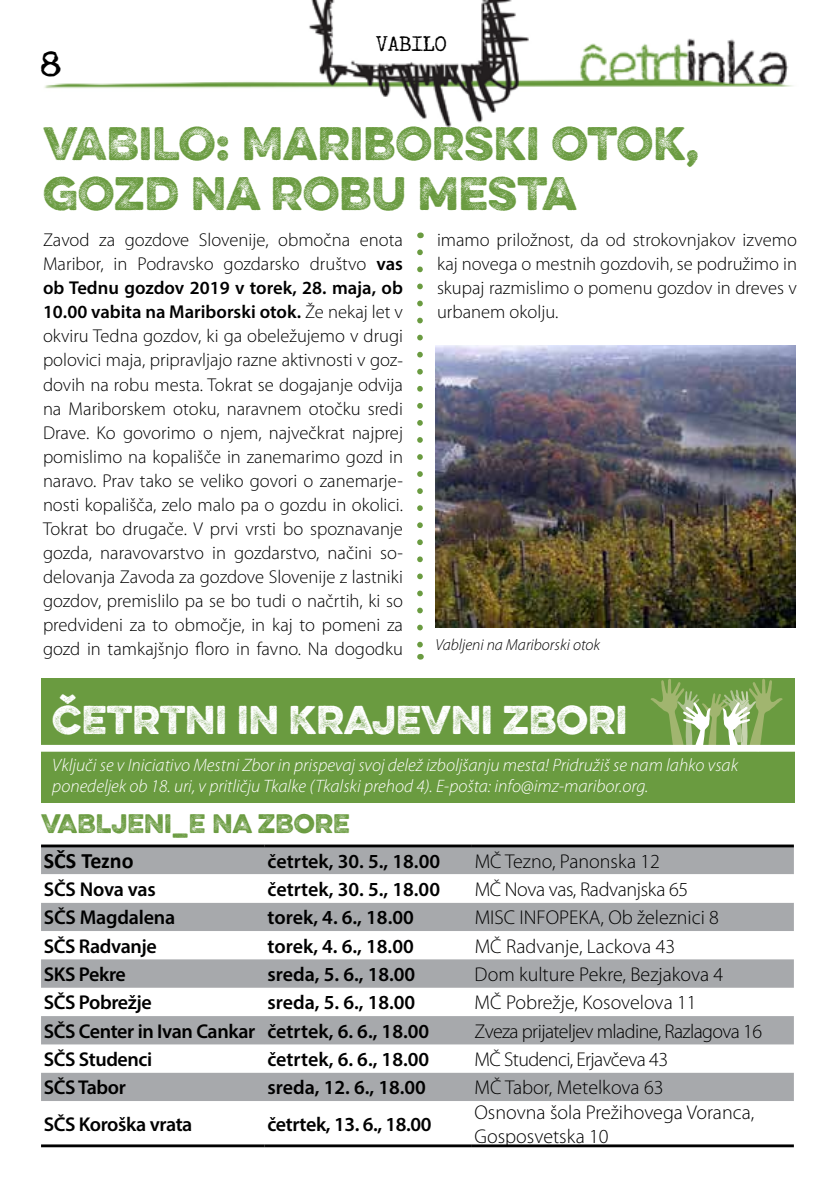
<style>
.page{position:relative;width:840px;height:1191px;background:#fff}
.page>*{position:absolute;margin:0;border:0;box-sizing:border-box;transform-origin:0 0}
.t1{font:300 42px/50.4px "Eveleth Slant";color:#6a9b40}
.t2{font:36px "Eveleth Slant";color:#fff}
.t3{font:36px "Underwood Champion";color:#000}
.t4{font:24px "Eveleth Slant";color:#6a9b40}
.t5{font:700 22px "Calibri";color:#000}
.t6{font:600 20px "Myriad Pro";letter-spacing:-.01em;color:#000}
.t7{font:300 20px/24px "Myriad Pro";color:#000}
.t8{font:300 20px "Myriad Pro";letter-spacing:-.03em;color:#000}
.t9{font:300 20px "Myriad Pro";letter-spacing:-.02em;color:#000}
.t10{font:20px "Underwood Champion";color:#000}
.t11{font:300 18.6px/24px "Myriad Pro";color:#000;text-align:justify}
.t12{font:italic 300 18px/21.6px "Myriad Pro";color:#fff}
.t13{font:italic 300 16px "Myriad Pro";color:#000}
.s1{font-weight:600}
</style>
<div class="page">
<img style="left:44px;top:1px;width:749px;height:125px">
<div style="left:41px;top:678px;width:753px;height:124px;background:#6a9b40"></div>
<svg style="left:650px;top:679px;width:132px;height:66px"></svg>
<div style="left:28px;top:745px;width:773px;height:6px;background:#fff"></div>
<div style="left:41px;top:847px;width:752px;height:27px;background:#a7a9ac"></div>
<svg style="left:41px;top:902px;width:752px;height:199px;fill:#a7a9ac"></svg>
<hr style="left:41px;top:844px;width:223px;height:3px;background:#000">
<hr style="left:264px;top:844px;width:207px;height:3px;background:#000">
<hr style="left:471px;top:844px;width:322px;height:3px;background:#000">
<hr style="left:41px;top:1144px;width:223px;height:3px;background:#000">
<hr style="left:264px;top:1144px;width:207px;height:3px;background:#000">
<hr style="left:471px;top:1144px;width:322px;height:3px;background:#000">
<svg style="left:417px;top:252px;width:5px;height:396px"></svg>
<img style="left:435px;top:346px;width:359px;height:281px">
<h2 class="t3" style="left:41px;top:43px;width:23px">8</h2>
<p class="t10" style="left:376px;top:33px;width:72px">VABILO</p>
<h1 class="t1" style="left:43px;top:117px;width:657px">VABILO: MARIBORSKI OTOK,<br>GOZD NA ROBU MESTA</h1>
<p class="t11" style="left:43px;top:228px;width:361px">Zavod za gozdove Slovenije, območna enota Maribor, in Podravsko gozdarsko društvo <span class="s1">vas ob Tednu gozdov 2019 v torek, 28. maja, ob 10.00 vabita na Mariborski otok.</span> Že nekaj let v okviru Tedna gozdov, ki ga obeležujemo v drugi polovici maja, pripravljajo razne aktivnosti v goz&shy;dovih na robu mesta. Tokrat se dogajanje odvija na Mariborskem otoku, naravnem otočku sredi Drave. Ko govorimo o njem, največkrat najprej pomislimo na kopališče in zanemarimo gozd in naravo. Prav tako se veliko govori o zanemarje&shy;nosti kopališča, zelo malo pa o gozdu in okolici.<br>Tokrat bo drugače. V prvi vrsti bo spoznavanje gozda, naravovarstvo in gozdarstvo, načini so&shy;delovanja Zavoda za gozdove Slovenije z lastniki gozdov, premislilo pa se bo tudi o načrtih, ki so predvideni za to območje, in kaj to pomeni za gozd in tamkajšnjo floro in favno. Na dogodku</p>
<p class="t11" style="left:437px;top:228px;width:361px">imamo priložnost, da od strokovnjakov izvemo kaj novega o mestnih gozdovih, se podružimo in skupaj razmislimo o pomenu gozdov in dreves v urbanem okolju.</p>
<p class="t13" style="left:435px;top:635px;width:166px">Vabljeni na Mariborski otok</p>
<h2 class="t2" style="left:52px;top:692px;width:576px">ČETRTNI IN KRAJEVNI ZBORI</h2>
<p class="t12" style="left:52px;top:753px;width:686px">Vključi se v Iniciativo Mestni Zbor in prispevaj svoj delež izboljšanju mesta! Pridružiš se nam lahko vsak ponedeljek ob 18. uri, v pritličju Tkalke (Tkalski prehod 4). E-pošta: info@imz-maribor.org.</p>
<p class="t4" style="left:41px;top:805px;width:310px">VABLJENI_E NA ZBORE</p>
<p class="t5" style="left:44px;top:845px;width:91px">SČS Tezno</p>
<p class="t6" style="left:267px;top:848px;width:174px">četrtek, 30. 5., 18.00</p>
<p class="t7" style="left:474px;top:848px;width:187px">MČ Tezno, Panonska 12</p>
<p class="t6" style="left:44px;top:876px;width:113px">SČS Nova vas</p>
<p class="t6" style="left:267px;top:876px;width:174px">četrtek, 30. 5., 18.00</p>
<p class="t9" style="left:474px;top:877px;width:215px">MČ Nova vas, Radvanjska 65</p>
<p class="t6" style="left:44px;top:905px;width:133px">SČS Magdalena</p>
<p class="t6" style="left:267px;top:905px;width:148px">torek, 4. 6., 18.00</p>
<p class="t7" style="left:474px;top:905px;width:246px">MISC INFOPEKA, Ob železnici 8</p>
<p class="t6" style="left:44px;top:933px;width:114px">SČS Radvanje</p>
<p class="t6" style="left:267px;top:933px;width:148px">torek, 4. 6., 18.00</p>
<p class="t7" style="left:474px;top:933px;width:202px">MČ Radvanje, Lackova 43</p>
<p class="t6" style="left:44px;top:961px;width:84px">SKS Pekre</p>
<p class="t6" style="left:267px;top:961px;width:149px">sreda, 5. 6., 18.00</p>
<p class="t7" style="left:474px;top:962px;width:250px">Dom kulture Pekre, Bezjakova 4</p>
<p class="t6" style="left:44px;top:990px;width:109px">SČS Pobrežje</p>
<p class="t6" style="left:267px;top:990px;width:149px">sreda, 5. 6., 18.00</p>
<p class="t7" style="left:474px;top:990px;width:223px">MČ Pobrežje, Kosovelova 11</p>
<p class="t6" style="left:44px;top:1018px;width:387px">SČS Center in Ivan Cankar četrtek, 6. 6., 18.00</p>
<p class="t8" style="left:474px;top:1019px;width:289px">Zveza prijateljev mladine, Razlagova 16</p>
<p class="t6" style="left:44px;top:1046px;width:110px">SČS Studenci</p>
<p class="t6" style="left:267px;top:1046px;width:163px">četrtek, 6. 6., 18.00</p>
<p class="t8" style="left:474px;top:1047px;width:195px">MČ Studenci, Erjavčeva 43</p>
<p class="t6" style="left:44px;top:1075px;width:84px">SČS Tabor</p>
<p class="t6" style="left:267px;top:1075px;width:160px">sreda, 12. 6., 18.00</p>
<p class="t7" style="left:474px;top:1075px;width:190px">MČ Tabor, Metelkova 63</p>
<p class="t6" style="left:44px;top:1111px;width:150px">SČS Koroška vrata</p>
<p class="t6" style="left:267px;top:1111px;width:165px">četrtek, 13. 6., 18.00</p>
<p class="t7" style="left:474px;top:1100px;width:281px">Osnovna šola Prežihovega Voranca,<br>Gosposvetska 10</p>
</div>
